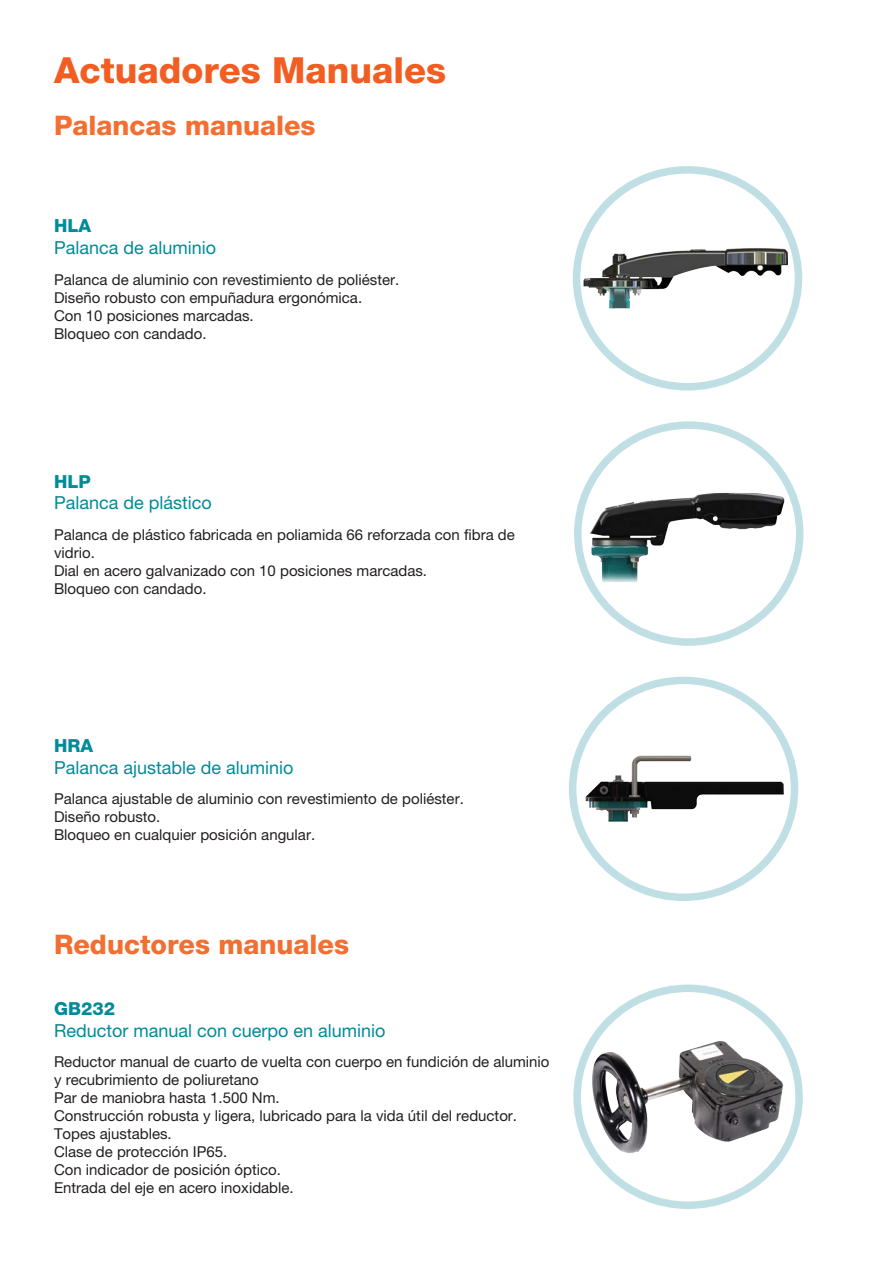
<style>
.page{position:relative;width:893px;height:1263px;background:#fff}
.page>*{position:absolute;margin:0;border:0;box-sizing:border-box;transform-origin:0 0}
.t1{font:800 36px "Helvetica Neue";color:#f25d21}
.t2{font:800 27px "Helvetica Neue";color:#f36e31}
.t3{font:18px "Helvetica Neue";color:#008b98}
.t4{font:800 18px "Helvetica Neue";color:#008b98}
.t5{font:15px/18px "Helvetica Neue";color:#231f20}
</style>
<div class="page">
<img style="left:583px;top:247px;width:205px;height:62px">
<div style="left:573px;top:166px;width:229px;height:224px;border:8px solid #c0dfe4;border-radius:50%"></div>
<img style="left:589px;top:493px;width:195px;height:89px">
<div style="left:574px;top:421px;width:229px;height:225px;border:8px solid #c0dfe4;border-radius:50%"></div>
<div style="left:569px;top:677px;width:229px;height:224px;border:8px solid #c0dfe4;border-radius:50%"></div>
<img style="left:585px;top:756px;width:198px;height:66px">
<img style="left:591px;top:1039px;width:192px;height:114px">
<div style="left:573px;top:984px;width:230px;height:225px;border:8px solid #c0dfe4;border-radius:50%"></div>
<p class="t1" style="left:54px;top:49px;width:394px">Actuadores Manuales</p>
<p class="t2" style="left:54px;top:110px;width:263px">Palancas manuales</p>
<p class="t4" style="left:54px;top:215px;width:39px">HLA</p>
<p class="t3" style="left:54px;top:237px;width:164px">Palanca de aluminio</p>
<p class="t5" style="left:54px;top:270px;width:347px">Palanca de aluminio con revestimiento de poliéster.</p>
<p class="t5" style="left:54px;top:288px;width:310px">Diseño robusto con empuñadura ergonómica.</p>
<p class="t5" style="left:54px;top:306px;width:201px">Con 10 posiciones marcadas.</p>
<p class="t5" style="left:54px;top:324px;width:154px">Bloqueo con candado.</p>
<p class="t4" style="left:54px;top:471px;width:38px">HLP</p>
<p class="t3" style="left:54px;top:492px;width:159px">Palanca de plástico</p>
<p class="t5" style="left:54px;top:525px;width:462px">Palanca de plástico fabricada en poliamida 66 reforzada con fibra de vidrio.</p>
<p class="t5" style="left:54px;top:561px;width:375px">Dial en acero galvanizado con 10 posiciones marcadas.</p>
<p class="t5" style="left:54px;top:579px;width:154px">Bloqueo con candado.</p>
<p class="t4" style="left:54px;top:735px;width:41px">HRA</p>
<p class="t3" style="left:54px;top:756px;width:241px">Palanca ajustable de aluminio</p>
<p class="t5" style="left:54px;top:789px;width:411px">Palanca ajustable de aluminio con revestimiento de poliéster.</p>
<p class="t5" style="left:54px;top:807px;width:108px">Diseño robusto.</p>
<p class="t5" style="left:54px;top:825px;width:263px">Bloqueo en cualquier posición angular.</p>
<p class="t2" style="left:54px;top:928px;width:297px">Reductores manuales</p>
<p class="t4" style="left:54px;top:998px;width:63px">GB232</p>
<p class="t3" style="left:54px;top:1019px;width:333px">Reductor manual con cuerpo en aluminio</p>
<p class="t5" style="left:54px;top:1052px;width:497px">Reductor manual de cuarto de vuelta con cuerpo en fundición de aluminio y recubrimiento de poliuretano</p>
<p class="t5" style="left:54px;top:1088px;width:227px">Par de maniobra hasta 1.500 Nm.</p>
<p class="t5" style="left:54px;top:1106px;width:465px">Construcción robusta y ligera, lubricado para la vida útil del reductor.</p>
<p class="t5" style="left:54px;top:1124px;width:119px">Topes ajustables.</p>
<p class="t5" style="left:54px;top:1142px;width:175px">Clase de protección IP65.</p>
<p class="t5" style="left:54px;top:1160px;width:228px">Con indicador de posición óptico.</p>
<p class="t5" style="left:54px;top:1178px;width:241px">Entrada del eje en acero inoxidable.</p>
</div>
